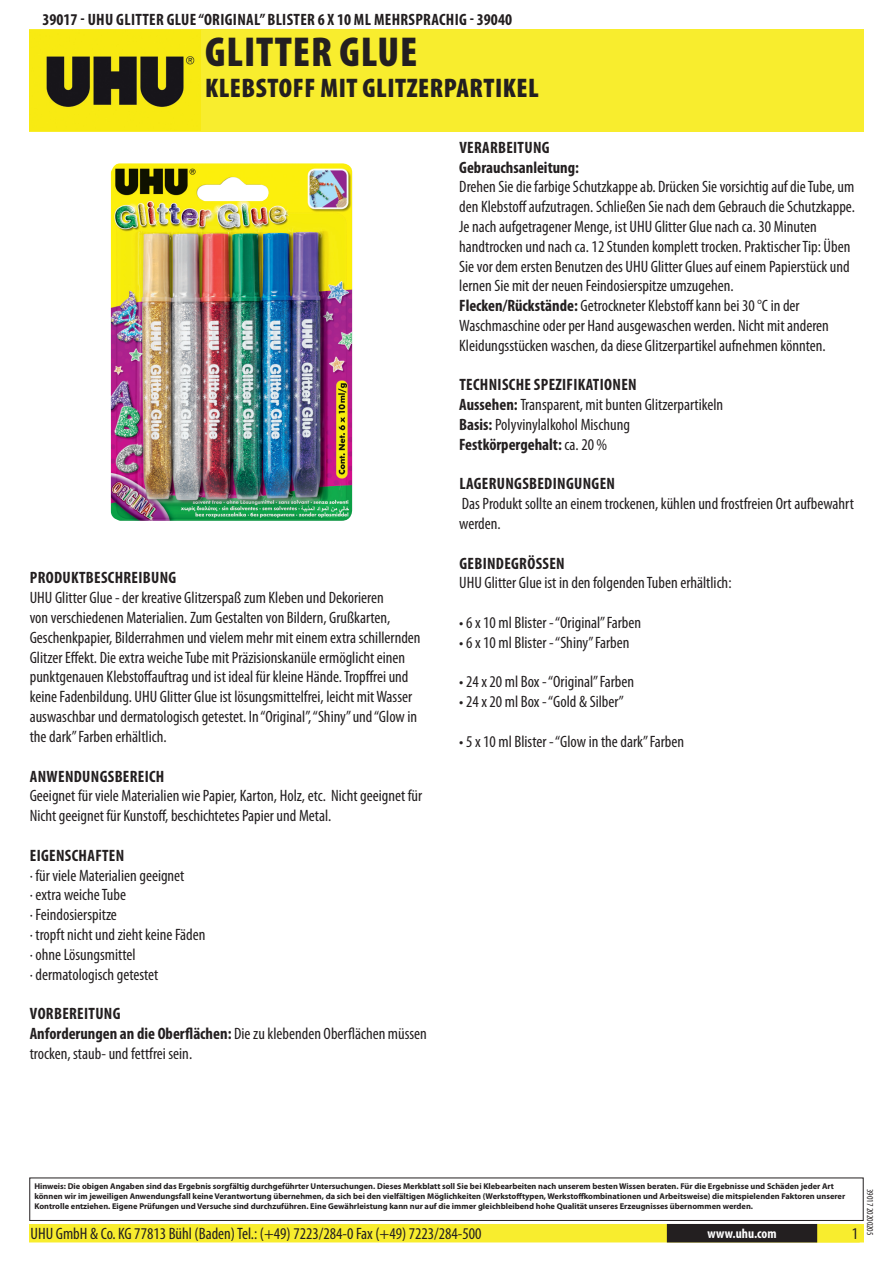
<style>
.page{position:relative;width:893px;height:1263px;background:#fff}
.page>*{position:absolute;margin:0;border:0;box-sizing:border-box;transform-origin:0 0}
.t1{font:900 condensed 42px "Myriad Pro";letter-spacing:.02em;color:#231f20}
.t2{font:900 condensed 27px "Myriad Pro";letter-spacing:.02em;color:#231f20}
.t3{font:condensed 16.5px/19.8px "Myriad Pro";color:#231f20}
.t4{font:700 condensed 16.5px "Myriad Pro";letter-spacing:.02em;color:#231f20}
.t5{font:700 condensed 16.5px/19.8px "Myriad Pro";color:#231f20}
.t6{font:700 condensed 13.5px "Myriad Pro";color:#fff}
.t7{font:condensed 9px "Myriad Pro";color:#231f20}
.t8{font:700 8.4px/10.1px "Myriad Pro";color:#231f20}
.s1{font-weight:700}
</style>
<div class="page">
<div style="left:30px;top:1225px;width:833px;height:17px;background:#f8ed2e"></div>
<div style="left:29px;top:1224px;width:835px;height:18px;border:2px solid #f8ed2e"></div>
<div style="left:816px;top:1224px;width:44px;height:18px;border:2px solid #f8ed2e"></div>
<div style="left:668px;top:1225px;width:148px;height:17px;background:#231f20"></div>
<div style="left:667px;top:1224px;width:150px;height:18px;border:2px solid #231f20"></div>
<div style="left:29px;top:1177px;width:835px;height:44px;border:1px solid #231f20"></div>
<div style="left:30px;top:30px;width:834px;height:102px;background:#f8ed2e"></div>
<img style="left:30px;top:31px;width:171px;height:100px">
<img style="left:111px;top:163px;width:241px;height:358px">
<p class="t4" style="left:43px;top:9px;width:471px">39017 - UHU GLITTER GLUE “ORIGINAL” BLISTER 6 X 10 ML MEHRSPRACHIG - 39040</p>
<h1 class="t1" style="left:205px;top:25px;width:214px">GLITTER GLUE</h1>
<h2 class="t2" style="left:205px;top:70px;width:335px">KLEBSTOFF MIT GLITZERPARTIKEL</h2>
<p class="t4" style="left:30px;top:568px;width:94px">PRODUKTBESCHREIBUNG</p>
<p class="t3" style="left:30px;top:588px;width:392px">UHU Glitter Glue - der kreative Glitzerspaß zum Kleben und Dekorieren<br>von verschiedenen Materialien. Zum Gestalten von Bildern, Grußkarten, Geschenkpapier, Bilderrahmen und vielem mehr mit einem extra schillernden Glitzer Effekt. Die extra weiche Tube mit Präzisionskanüle ermöglicht einen punktgenauen Klebstoffauftrag und ist ideal für kleine Hände. Tropffrei und keine Fadenbildung. UHU Glitter Glue ist lösungsmittelfrei, leicht mit Wasser auswaschbar und dermatologisch getestet. In “Original”, “Shiny” und “Glow in the dark” Farben erhältlich.</p>
<p class="t4" style="left:30px;top:766px;width:93px">ANWEN DUNGSBEREI</p>
<p class="t4" style="left:149px;top:766px;width:15px">CH</p>
<p class="t3" style="left:30px;top:786px;width:394px">Geeignet für viele Materialien wie Papier, Karton, Holz, etc. Nicht geeignet für<br>Nicht geeignet für Kunstoff, beschichtetes Papier und Metal.</p>
<p class="t4" style="left:30px;top:845px;width:15px">EIGEN</p>
<p class="t4" style="left:65px;top:845px;width:22px">SCHAFTEN</p>
<p class="t3" style="left:30px;top:865px;width:177px">· für viele Materialien geeignet<br>· extra weiche Tube<br>· Feindosierspitze<br>· tropft nicht und zieht keine Fäden · ohne Lösungsmittel<br>· dermatologisch getestet</p>
<p class="t3" style="left:30px;top:1003px;width:399px"><span class="s1">VORBEREITUNG<br>ANFORDERUNGEN AN DIE OBERFLÄCHEN:</span> Die zu klebenden Oberflächen müssen trocken, staub- und fettfrei sein.</p>
<p class="t5" style="left:459px;top:137px;width:121px">VERARBEITUNG<br>GEBRAUCHSANLEITUNG:</p>
<p class="t3" style="left:459px;top:177px;width:397px">Drehen Sie die farbige Schutzkappe ab. Drücken Sie vorsichtig auf die Tube, um den Klebstoff aufzutragen. Schließen Sie nach dem Gebrauch die Schutzkappe.<br>Je nach aufgetragener Menge, ist UHU Glitter Glue nach ca. 30 Minuten handtrocken und nach ca. 12 Stunden komplett trocken. Praktischer Tip: Üben Sie vor dem ersten Benutzen des UHU Glitter Glues auf einem Papierstück und lernen Sie mit der neuen Feindosierspitze umzugehen.<br><span class="s1">FLECKEN/RÜCKSTÄNDE:</span> Getrockneter Klebstoff kann bei 30 °C in der Waschmaschine oder per Hand ausgewaschen werden. Nicht mit anderen Kleidungsstücken waschen, da diese Glitzerpartikel aufnehmen könnten.</p>
<p class="t3" style="left:459px;top:375px;width:265px"><span class="s1">TECHNISCHE SPEZIFI KATIONEN<br>AUSSEHEN:</span> Transparent, mit bunten Glitzerpartikeln <span class="s1">BASIS:</span> Polyvinylalkohol Mischung <span class="s1">FESTKÖRPERGEHALT:</span> ca. 20 %</p>
<p class="t4" style="left:459px;top:473px;width:16px">LAGERUNG</p>
<p class="t4" style="left:522px;top:473px;width:39px">SBEDINGUNGEN</p>
<p class="t3" style="left:459px;top:494px;width:396px">Das Produkt sollte an einem trockenen, kühlen und frostfreien Ort aufbewahrt werden.</p>
<p class="t4" style="left:459px;top:553px;width:16px">GEBIN</p>
<p class="t4" style="left:496px;top:553px;width:48px">DEGRÖSSEN</p>
<p class="t3" style="left:459px;top:573px;width:274px">UHU Glitter Glue ist in den folgenden Tuben erhältlich:</p>
<p class="t3" style="left:459px;top:612px;width:183px">• 6 x 10 ml Blister - “Original” Farben</p>
<p class="t3" style="left:459px;top:632px;width:172px">• 6 x 10 ml Blister - “Shiny” Farben</p>
<p class="t3" style="left:459px;top:672px;width:176px">• 24 x 20 ml Box - “Original” Farben</p>
<p class="t3" style="left:459px;top:692px;width:166px">• 24 x 20 ml Box - “Gold &amp; Silber”</p>
<p class="t3" style="left:459px;top:731px;width:226px">• 5 x 10 ml Blister - “Glow in the dark” Farben</p>
<p class="t8" style="left:34px;top:1181px;width:812px">Hinweis: Die obigen Angaben sind das Ergebnis sorgfältig durchgeführter Untersuchungen. Dieses Merkblatt soll Sie bei Klebearbeiten nach unserem besten Wissen beraten. Für die Ergebnisse und Schäden jeder Art können wir im jeweiligen Anwendungsfall keine Verantwortung übernehmen, da sich bei den vielfältigen Möglichkeiten (Werkstofftypen, Werkstoffkombinationen und Arbeitsweise) die mitspielenden Faktoren unserer<br>Kontrolle entziehen. Eigene Prüfungen und Versuche sind durchzuführen. Eine Gewährleistung kann nur auf die immer gleichbleibend hohe Qualität unseres Erzeugnisses übernommen werden.</p>
<p class="t3" style="left:31px;top:1224px;width:453px">UHU GmbH &amp; Co. KG 77813 Bühl (Baden) Tel.: (+49) 7223/284-0 Fax (+49) 7223/284-500</p>
<p class="t6" style="left:707px;top:1225px;width:71px">WWW.UHU.COM</p>
<p class="t3" style="left:852px;top:1224px;width:8px">1</p>
<p class="t7" style="left:875px;top:1189px;width:48px;rotate:90deg">39017 20200205</p>
</div>
